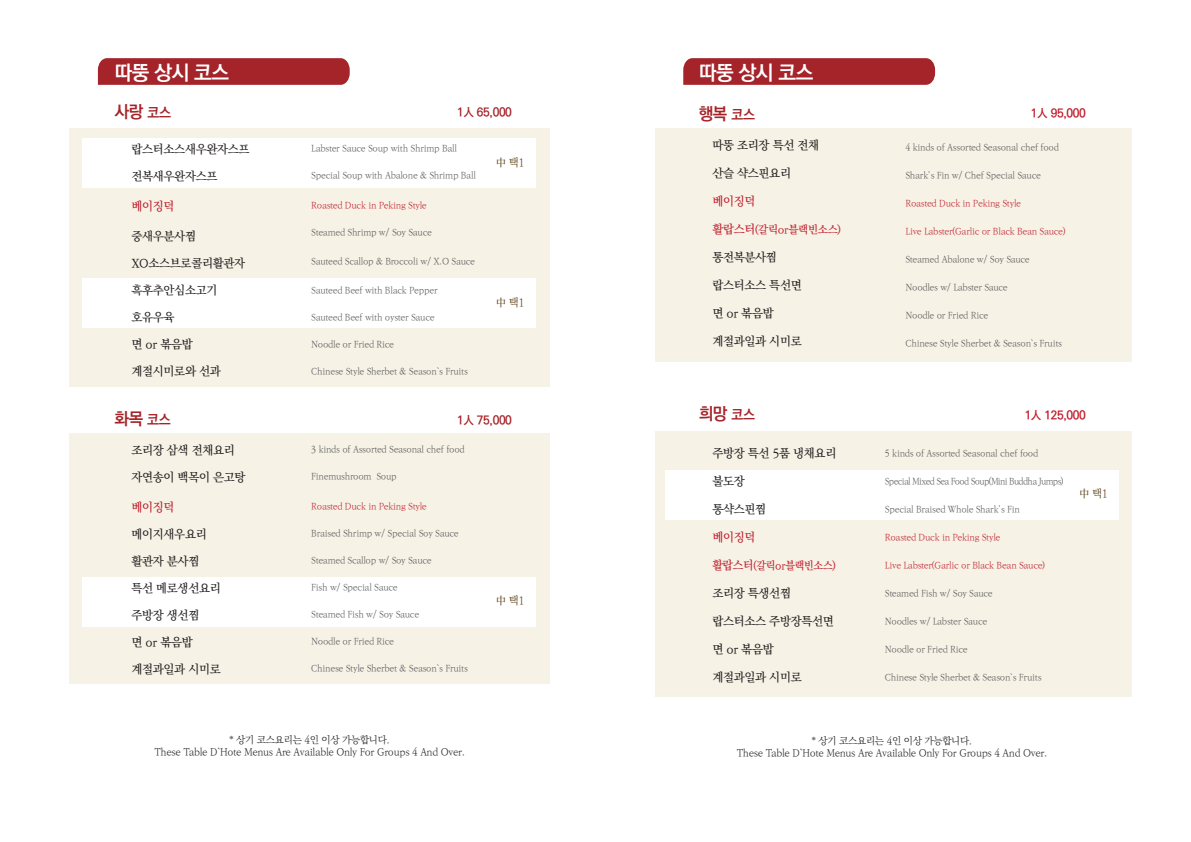
<style>
.page{position:relative;width:1191px;height:842px;background:#fff}
.page>*{position:absolute;margin:0;border:0;box-sizing:border-box;transform-origin:0 0}
.t1{font:700 20.3px "Ko Pub Dotum";letter-spacing:-.025em;color:#fff}
.t2{font:700 17px "Ko Pub Dotum";letter-spacing:-.025em;color:#a5242a}
.t3{font:500 12px "Ko Pub Batang";letter-spacing:-.025em;color:#231f20}
.t4{font:700 12px "Ko Pub Dotum";letter-spacing:-.025em;color:#be1d2c}
.t5{font:500 12px "Ko Pub Batang";letter-spacing:-.025em;color:#be1d2c}
.t6{font:700 12px "Ko Pub Dotum";letter-spacing:-.025em;color:#a5242a}
.t7{font:500 11px "Ko Pub Batang";letter-spacing:-.025em;color:#be1d2c}
.t8{font:500 11px "Ko Pub Batang";letter-spacing:-.025em;color:#be1d2c;scale:.94 1}
.t9{font:300 11px "Ko Pub Batang";letter-spacing:-.025em;color:#5e4418}
.t10{font:300 10px/12px "Ko Pub Batang";letter-spacing:-.025em;color:#231f20;text-align:center}
.t11{font:300 9px "Ko Pub Batang";letter-spacing:-.025em;color:#57585a}
.t12{font:300 9px "Ko Pub Batang";letter-spacing:-.025em;color:#be1d2c}
.t13{font:300 9px "Ko Pub Batang";letter-spacing:-.065em;color:#57585a;scale:.95 1}
.s1{font-size:14px}
.s2{font-size:12px}
</style>
<div class="page">
<div style="left:655px;top:432px;width:476px;height:265px;background:#f7f2e6"></div>
<div style="left:665px;top:470px;width:454px;height:49px;background:#fff"></div>
<div style="left:655px;top:128px;width:476px;height:234px;background:#f7f2e6"></div>
<svg style="left:683px;top:58px;width:252px;height:27px;background:#a6282e"></svg>
<div style="left:70px;top:434px;width:480px;height:250px;background:#f7f2e6"></div>
<div style="left:70px;top:128px;width:480px;height:259px;background:#f7f2e6"></div>
<div style="left:82px;top:138px;width:453px;height:50px;background:#fff"></div>
<div style="left:82px;top:279px;width:453px;height:49px;background:#fff"></div>
<div style="left:82px;top:577px;width:453px;height:50px;background:#fff"></div>
<svg style="left:98px;top:58px;width:252px;height:27px;background:#a7282e"></svg>
<h1 class="t1" style="left:115px;top:62px;width:116px">따뚱 상시 코스</h1>
<h1 class="t1" style="left:699px;top:62px;width:116px">따뚱 상시 코스</h1>
<h2 class="t2" style="left:115px;top:104px;width:58px">사랑 <span class="s1">코스</span></h2>
<h3 class="t3" style="left:131px;top:143px;width:120px">랍스터소스새우완자스프</h3>
<h3 class="t3" style="left:131px;top:170px;width:88px">전복새우완자스프</h3>
<h3 class="t5" style="left:131px;top:200px;width:45px">베이징덕</h3>
<h3 class="t3" style="left:131px;top:230px;width:66px">중새우분사찜</h3>
<h3 class="t3" style="left:131px;top:257px;width:115px">XO소스브로콜리활관자</h3>
<h3 class="t3" style="left:131px;top:284px;width:88px">흑후추안심소고기</h3>
<h3 class="t3" style="left:131px;top:311px;width:45px">호유우육</h3>
<h3 class="t3" style="left:131px;top:338px;width:63px">면 or 볶음밥</h3>
<h3 class="t3" style="left:131px;top:365px;width:91px">계절시미로와 선과</h3>
<h3 class="t6" style="left:457px;top:106px;width:56px">1人 65,000</h3>
<p class="t11" style="left:311px;top:143px;width:147px">Labster Sauce Soup with Shrimp Ball</p>
<p class="t11" style="left:311px;top:170px;width:166px">Special Soup with Abalone &amp; Shrimp Ball</p>
<p class="t12" style="left:311px;top:200px;width:117px">Roasted Duck in Peking Style</p>
<p class="t11" style="left:311px;top:227px;width:122px">Steamed Shrimp w/ Soy Sauce</p>
<p class="t11" style="left:311px;top:256px;width:165px">Sauteed Scallop &amp; Broccoli w/ X.O Sauce</p>
<p class="t11" style="left:311px;top:285px;width:128px">Sauteed Beef with Black Pepper</p>
<p class="t11" style="left:311px;top:312px;width:125px">Sauteed Beef with oyster Sauce</p>
<p class="t11" style="left:311px;top:339px;width:84px">Noodle or Fried Rice</p>
<p class="t11" style="left:311px;top:366px;width:158px">Chinese Style Sherbet &amp; Season`s Fruits</p>
<p class="t9" style="left:496px;top:156px;width:30px">中 택1</p>
<p class="t9" style="left:496px;top:297px;width:30px">中 택1</p>
<h2 class="t2" style="left:699px;top:105px;width:58px">행복 <span class="s1">코스</span></h2>
<h3 class="t3" style="left:712px;top:139px;width:108px">따뚱 조리장 특선 전채</h3>
<h3 class="t3" style="left:712px;top:167px;width:80px">산슬 샥스핀요리</h3>
<h3 class="t5" style="left:712px;top:195px;width:45px">베이징덕</h3>
<p class="t7" style="left:712px;top:224px;width:130px"><span class="s2">활랍스터</span>(갈릭or블랙빈소스)</p>
<h3 class="t3" style="left:712px;top:251px;width:66px">통전복분사찜</h3>
<h3 class="t3" style="left:712px;top:279px;width:91px">랍스터소스 특선면</h3>
<h3 class="t3" style="left:712px;top:307px;width:63px">면 or 볶음밥</h3>
<h3 class="t3" style="left:712px;top:335px;width:91px">계절과일과 시미로</h3>
<h3 class="t4" style="left:1031px;top:108px;width:56px">1人 95,000</h3>
<p class="t11" style="left:905px;top:142px;width:155px">4 kinds of Assorted Seasonal chef food</p>
<p class="t11" style="left:905px;top:170px;width:137px">Shark's Fin w/ Chef Special Sauce</p>
<p class="t12" style="left:905px;top:198px;width:117px">Roasted Duck in Peking Style</p>
<p class="t12" style="left:905px;top:226px;width:162px">Live Labster(Garlic or Black Bean Sauce)</p>
<p class="t11" style="left:905px;top:254px;width:126px">Steamed Abalone w/ Soy Sauce</p>
<p class="t11" style="left:905px;top:282px;width:104px">Noodles w/ Labster Sauce</p>
<p class="t11" style="left:905px;top:310px;width:84px">Noodle or Fried Rice</p>
<p class="t11" style="left:905px;top:338px;width:158px">Chinese Style Sherbet &amp; Season`s Fruits</p>
<h2 class="t2" style="left:115px;top:410px;width:58px">화목 <span class="s1">코스</span></h2>
<h3 class="t6" style="left:457px;top:414px;width:56px">1人 75,000</h3>
<h2 class="t2" style="left:699px;top:405px;width:58px">희망 <span class="s1">코스</span></h2>
<h3 class="t4" style="left:1024px;top:409px;width:63px">1人 125,000</h3>
<h3 class="t3" style="left:131px;top:444px;width:105px">조리장 삼색 전채요리</h3>
<h3 class="t3" style="left:131px;top:471px;width:116px">자연송이 백목이 은고탕</h3>
<h3 class="t5" style="left:131px;top:501px;width:45px">베이징덕</h3>
<h3 class="t3" style="left:131px;top:528px;width:77px">메이지새우요리</h3>
<h3 class="t3" style="left:131px;top:555px;width:69px">활관자 분사찜</h3>
<h3 class="t3" style="left:131px;top:582px;width:91px">특선 메로생선요리</h3>
<h3 class="t3" style="left:131px;top:609px;width:69px">주방장 생선찜</h3>
<h3 class="t3" style="left:131px;top:636px;width:63px">면 or 볶음밥</h3>
<h3 class="t3" style="left:131px;top:663px;width:91px">계절과일과 시미로</h3>
<p class="t11" style="left:311px;top:445px;width:155px">3 kinds of Assorted Seasonal chef food</p>
<p class="t11" style="left:311px;top:472px;width:87px">Finemushroom Soup</p>
<p class="t12" style="left:311px;top:502px;width:117px">Roasted Duck in Peking Style</p>
<p class="t11" style="left:311px;top:529px;width:149px">Braised Shrimp w/ Special Soy Sauce</p>
<p class="t11" style="left:311px;top:556px;width:122px">Steamed Scallop w/ Soy Sauce</p>
<p class="t11" style="left:311px;top:583px;width:88px">Fish w/ Special Sauce</p>
<p class="t11" style="left:311px;top:610px;width:109px">Steamed Fish w/ Soy Sauce</p>
<p class="t11" style="left:311px;top:637px;width:84px">Noodle or Fried Rice</p>
<p class="t11" style="left:311px;top:664px;width:158px">Chinese Style Sherbet &amp; Season`s Fruits</p>
<p class="t9" style="left:496px;top:595px;width:30px">中 택1</p>
<h3 class="t3" style="left:712px;top:447px;width:125px">주방장 특선 5품 냉채요리</h3>
<h3 class="t3" style="left:712px;top:475px;width:34px">불도장</h3>
<h3 class="t3" style="left:712px;top:503px;width:55px">통샥스핀찜</h3>
<h3 class="t5" style="left:712px;top:531px;width:45px">베이징덕</h3>
<p class="t8" style="left:712px;top:560px;width:133px"><span class="s2">활랍스터</span>(갈릭or블랙빈소스)</p>
<h3 class="t3" style="left:712px;top:587px;width:80px">조리장 특생선찜</h3>
<h3 class="t3" style="left:712px;top:615px;width:123px">랍스터소스 주방장특선면</h3>
<h3 class="t3" style="left:712px;top:643px;width:63px">면 or 볶음밥</h3>
<h3 class="t3" style="left:712px;top:671px;width:91px">계절과일과 시미로</h3>
<p class="t11" style="left:885px;top:448px;width:155px">5 kinds of Assorted Seasonal chef food</p>
<p class="t13" style="left:885px;top:476px;width:189px">Special Mixed Sea Food Soup(Mini Buddha Jumps)</p>
<p class="t11" style="left:885px;top:504px;width:136px">Special Braised Whole Shark's Fin</p>
<p class="t12" style="left:885px;top:532px;width:117px">Roasted Duck in Peking Style</p>
<p class="t12" style="left:885px;top:560px;width:162px">Live Labster(Garlic or Black Bean Sauce)</p>
<p class="t11" style="left:885px;top:588px;width:109px">Steamed Fish w/ Soy Sauce</p>
<p class="t11" style="left:885px;top:616px;width:104px">Noodles w/ Labster Sauce</p>
<p class="t11" style="left:885px;top:644px;width:84px">Noodle or Fried Rice</p>
<p class="t11" style="left:885px;top:672px;width:158px">Chinese Style Sherbet &amp; Season`s Fruits</p>
<p class="t9" style="left:1079px;top:488px;width:30px">中 택1</p>
<p class="t10" style="left:154px;top:734px;width:312px">* 상기 코스요리는 4인 이상 가능합니다.<br>These Table D`Hote Menus Are Available Only For Groups 4 And Over.</p>
<p class="t10" style="left:736px;top:735px;width:312px">* 상기 코스요리는 4인 이상 가능합니다.<br>These Table D`Hote Menus Are Available Only For Groups 4 And Over.</p>
</div>
